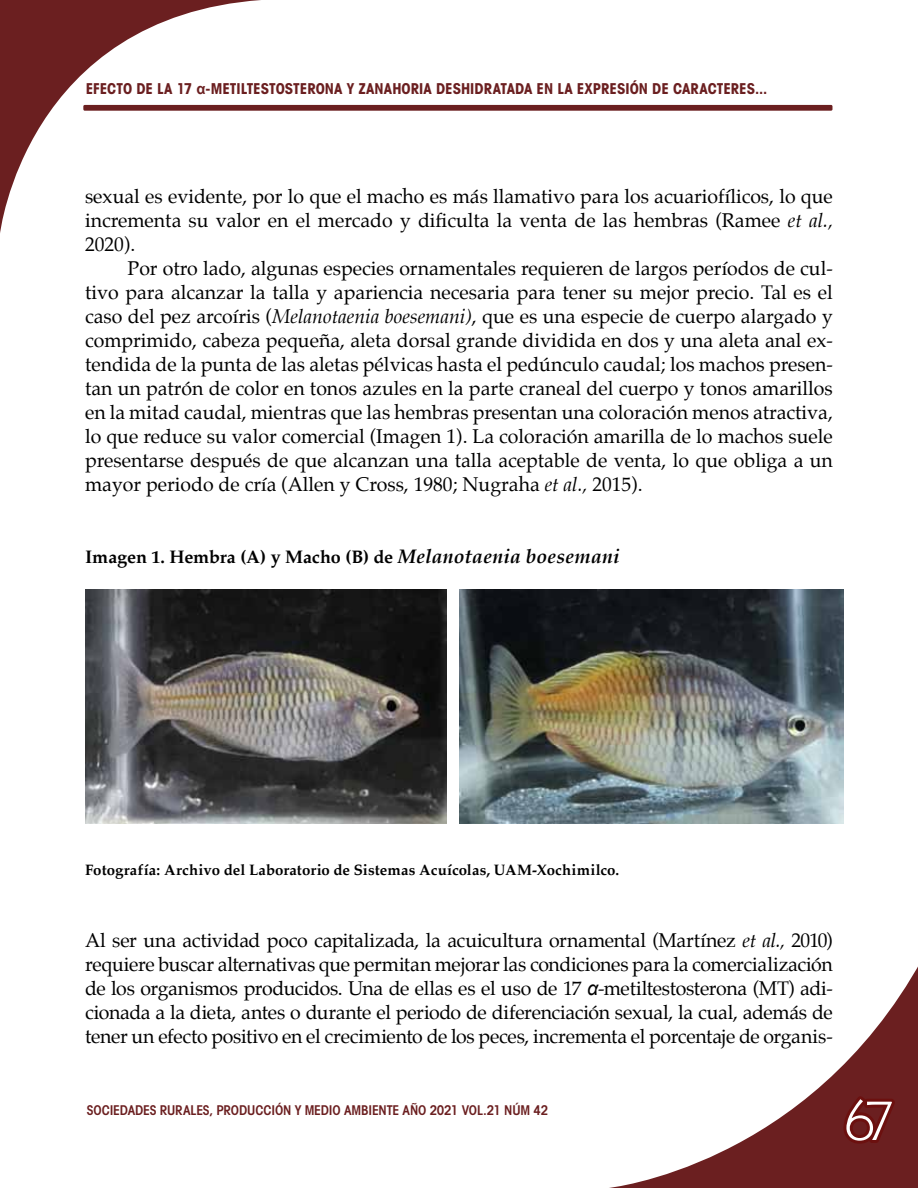
<style>
.page{position:relative;width:918px;height:1188px;background:#fff}
.page>*{position:absolute;margin:0;border:0;box-sizing:border-box;transform-origin:0 0}
.t1{font:60px "Martin Got URWT Ligh";color:#fff}
.t2{font:19.5px/24px "Palatino";color:#000;text-align:justify}
.t3{font:700 18px "Palatino";letter-spacing:-.005em;color:#000}
.t4{font:700 condensed 15px "Avant Garde";color:#6b1f20}
.t5{font:700 15px "Palatino";letter-spacing:.01em;color:#000}
.t6{font:13.5px "Avant Garde Cond Demi SC850";letter-spacing:-.015em;color:#6b1f20}
.s1{font-family:"Arial";font-stretch:normal}
.s2{font-style:italic}
.s3{font-style:italic;font-size:19.5px}
.s4{font-family:"Arial";font-style:italic}
</style>
<div class="page">
<div style="left:83px;top:105px;width:749px;height:6px;background:#6b1f20;border-radius:2px"></div>
<svg style="left:0;top:0;width:262px;height:233px"></svg>
<svg style="left:609px;top:966px;width:309px;height:222px"></svg>
<svg style="left:839px;top:1091px;width:60px;height:57px;background:#6b1818"></svg>
<img style="left:85px;top:590px;width:362px;height:233px">
<img style="left:459px;top:590px;width:385px;height:233px">
<p class="t4" style="left:86px;top:79px;width:548px">EFECTO DE LA 17 <span class="s1">α</span>-METILTESTOSTERONA Y ZANAHORIA DESHIDRATADA EN LA EXPRESIÓN</p>
<p class="t4" style="left:652px;top:79px;width:116px">DE CARACTERES...</p>
<p class="t2" style="left:85px;top:184px;width:749px">sexual es evidente, por lo que el macho es más llamativo para los acuariofílicos, lo que incrementa su valor en el mercado y dificulta la venta de las hembras (Ramee <span class="s2">et al., </span>2020).</p>
<p class="t2" style="left:85px;top:256px;width:749px;text-indent:43px">Por otro lado, algunas especies ornamentales requieren de largos períodos de cul&shy;tivo para alcanzar la talla y apariencia necesaria para tener su mejor precio. Tal es el caso del pez arcoíris (<span class="s2">Melanotaenia boesemani)</span>, que es una especie de cuerpo alargado y comprimido, cabeza pequeña, aleta dorsal grande dividida en dos y una aleta anal ex&shy;tendida de la punta de las aletas pélvicas hasta el pedúnculo caudal; los machos presen&shy;tan un patrón de color en tonos azules en la parte craneal del cuerpo y tonos amarillos en la mitad caudal, mientras que las hembras presentan una coloración menos atractiva, lo que reduce su valor comercial (Imagen 1). La coloración amarilla de lo machos suele presentarse después de que alcanzan una talla aceptable de venta, lo que obliga a un mayor periodo de cría (Allen y Cross, 1980; Nugraha <span class="s2">et al.,</span> 2015).</p>
<p class="t3" style="left:85px;top:541px;width:536px">Imagen 1. Hembra (A) y Macho (B) de <span class="s3">Melanotaenia boesemani</span></p>
<p class="t5" style="left:85px;top:857px;width:536px">Fotografía: Archivo del Laboratorio de Sistemas Acuícolas, UAM-Xochimilco.</p>
<p class="t2" style="left:85px;top:928px;width:749px">Al ser una actividad poco capitalizada, la acuicultura ornamental (Martínez <span class="s2">et al.,</span> 2010) requiere buscar alternativas que permitan mejorar las condiciones para la comercialización de los organismos producidos. Una de ellas es el uso de 17 <span class="s4">α</span>-metiltestosterona (MT) adi&shy;cionada a la dieta, antes o durante el periodo de diferenciación sexual, la cual, además de tener un efecto positivo en el crecimiento de los peces, incrementa el porcentaje de organis-</p>
<p class="t6" style="left:87px;top:1101px;width:463px">SOCIEDADES RURALES, PRODUCCIÓN Y MEDIO AMBIENTE AÑO 2021 VOL.21 NÚM 42</p>
<h1 class="t1" style="left:844px;top:1085px;width:52px">67</h1>
</div>
